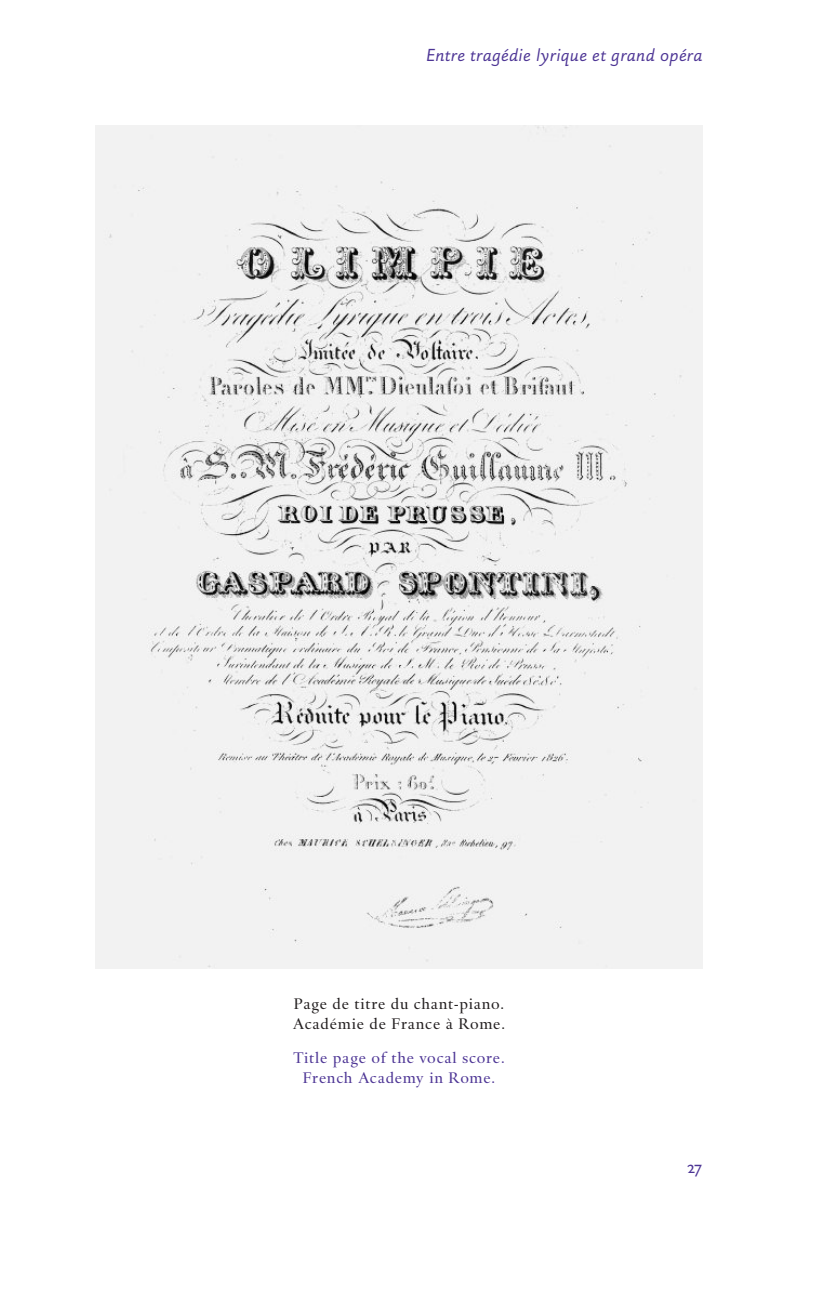
<style>
.page{position:relative;width:830px;height:1289px;background:#fff}
.page>*{position:absolute;margin:0;border:0;box-sizing:border-box;transform-origin:0 0}
.t1{font:italic 18px "DTL Haarlemmer SD Sans";letter-spacing:.025em;color:#4d3595}
.t2{font:18px "DTL Haarlemmer D Sans Caps";color:#4d3595}
.t3{font:15.75px/20.2px "DTL Haarlemmer SD";letter-spacing:.05em;color:#231f20}
.t4{font:15.75px/20.2px "DTL Haarlemmer SD";letter-spacing:.045em;color:#4d3595;text-align:center}
</style>
<div class="page">
<img style="left:96px;top:125px;width:606px;height:843px">
<p class="t1" style="left:426px;top:44px;width:277px">Entre tragédie lyrique et grand opéra</p>
<p class="t3" style="left:293px;top:992px;width:213px">Page de titre du chant-piano.<br>Académie de France à Rome.</p>
<p class="t4" style="left:293px;top:1046px;width:213px">Title page of the vocal score.<br>French Academy in Rome.</p>
<p class="t2" style="left:687px;top:1156px;width:16px">27</p>
</div>
